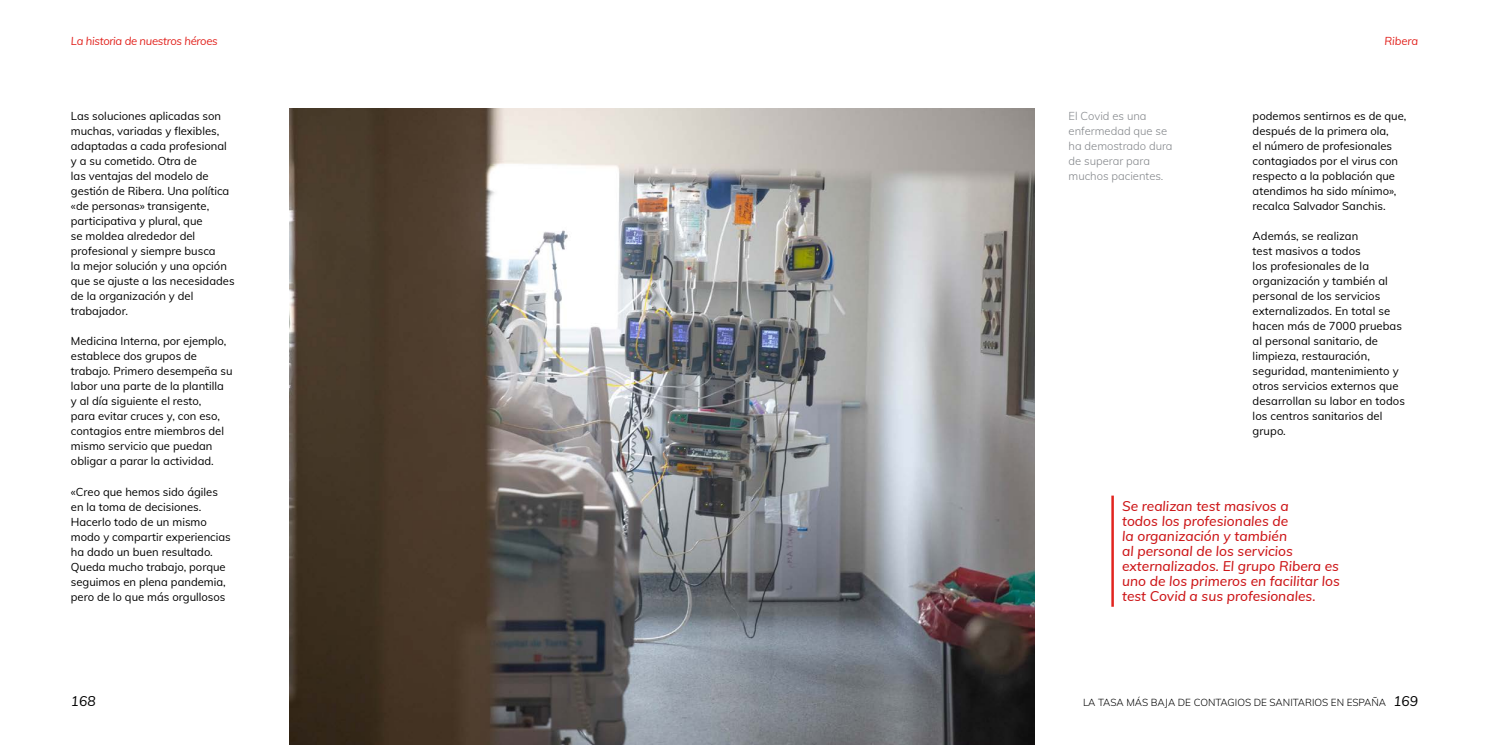
<style>
.page{position:relative;width:1489px;height:745px;background:#fff}
.page>*{position:absolute;margin:0;border:0;box-sizing:border-box;transform-origin:0 0}
.t1{font:italic 500 13.75px/15px "Mulish";color:#cd1719}
.t2{font:11.25px/15px "Mulish";color:#000}
.t3{font:300 11.25px/15px "Mulish";color:#84878b}
.t4{font:italic 11.25px "Mulish";letter-spacing:-.025em;color:#e2241f}
.t5{font:300 10px "Mulish";color:#000}
.s1{font-weight:400;font-style:italic;font-size:13.75px}
</style>
<div class="page">
<img style="left:289px;top:108px;width:744px;height:636px">
<hr style="left:1111px;top:495px;width:2px;height:111px;background:#e2241f">
<p class="t4" style="left:71px;top:33px;width:148px">La historia de nuestros héroes</p>
<p class="t4" style="left:1384px;top:33px;width:35px">Ribera</p>
<p class="t2" style="left:71px;top:108px;width:165px">Las soluciones aplicadas son muchas, variadas y flexibles, adaptadas a cada profesional y a su cometido. Otra de<br>las ventajas del modelo de gestión de Ribera. Una política «de personas» transigente, participativa y plural, que<br>se moldea alrededor del profesional y siempre busca<br>la mejor solución y una opción que se ajuste a las necesidades de la organización y del trabajador.</p>
<p class="t2" style="left:71px;top:333px;width:163px">Medicina Interna, por ejemplo, establece dos grupos de trabajo. Primero desempeña su labor una parte de la plantilla y al día siguiente el resto,<br>para evitar cruces y, con eso, contagios entre miembros del mismo servicio que puedan obligar a parar la actividad.</p>
<p class="t2" style="left:71px;top:483px;width:161px">«Creo que hemos sido ágiles en la toma de decisiones.<br>Hacerlo todo de un mismo modo y compartir experiencias ha dado un buen resultado.<br>Queda mucho trabajo, porque seguimos en plena pandemia, pero de lo que más orgullosos</p>
<p class="t3" style="left:1068px;top:108px;width:105px">El Covid es una enfermedad que se ha demostrado dura de superar para muchos pacientes.</p>
<p class="t2" style="left:1252px;top:108px;width:155px">podemos sentirnos es de que, después de la primera ola,<br>el número de profesionales contagiados por el virus con respecto a la población que atendimos ha sido mínimo», recalca Salvador Sanchis.</p>
<p class="t2" style="left:1252px;top:228px;width:154px">Además, se realizan<br>test masivos a todos<br>los profesionales de la organización y también al personal de los servicios externalizados. En total se hacen más de 7000 pruebas al personal sanitario, de limpieza, restauración, seguridad, mantenimiento y otros servicios externos que desarrollan su labor en todos los centros sanitarios del grupo.</p>
<p class="t1" style="left:1122px;top:497px;width:219px">Se realizan test masivos a<br>todos los profesionales de<br>la organización y también<br>al personal de los servicios externalizados. El grupo Ribera es uno de los primeros en facilitar los test Covid a sus profesionales.</p>
<p class="t5" style="left:1082px;top:695px;width:336px">LA TASA MÁS BAJA DE CONTAGIOS DE SANITARIOS EN ESPAÑA <span class="s1">169</span></p>
</div>
